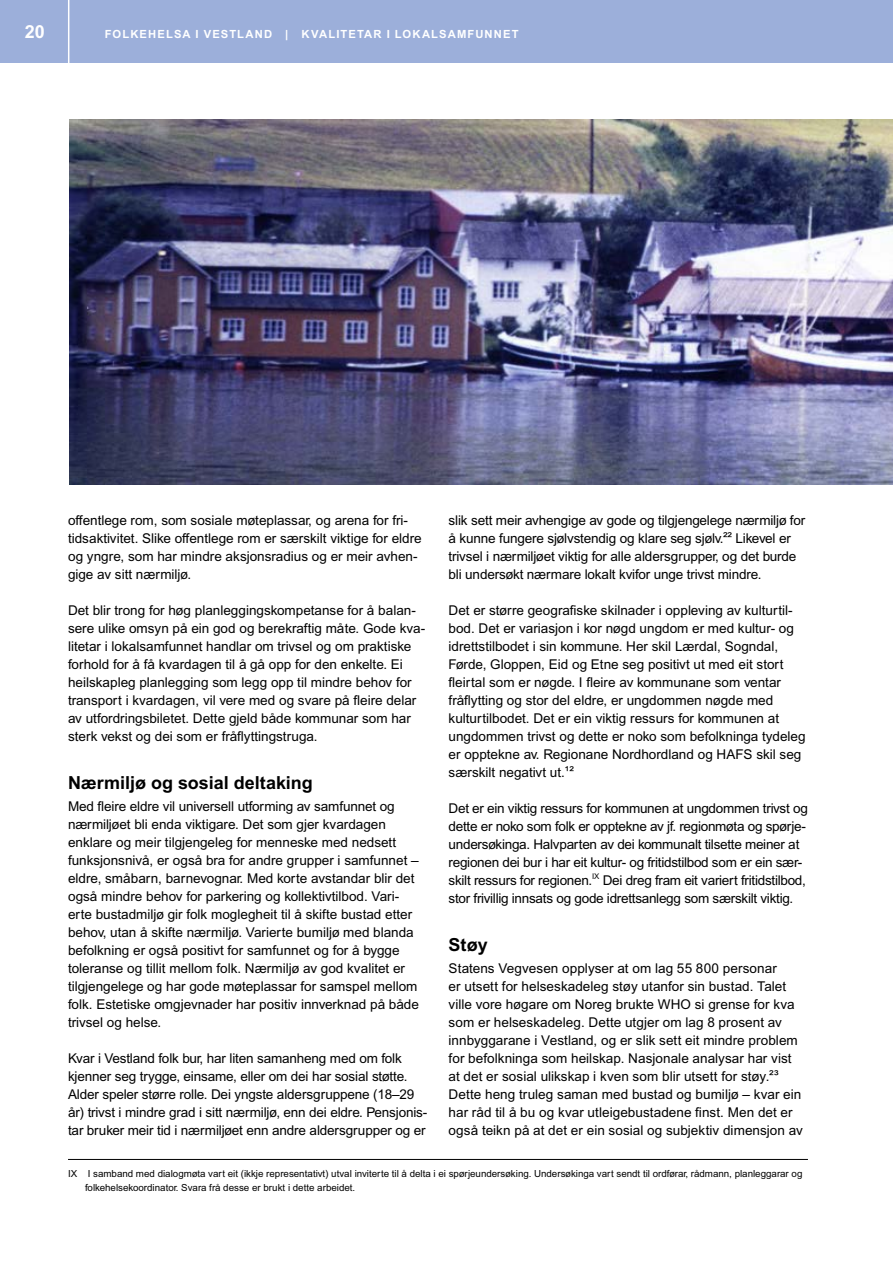
<style>
.page{position:relative;width:893px;height:1263px;background:#fff}
.page>*{position:absolute;margin:0;border:0;box-sizing:border-box;transform-origin:0 0}
.Mt{font:700 18px "Arial MT Pro";color:#000}
.t1{font:700 18px "Arial MT Pro";color:#fff}
.Brød{font:13.5px/18px "Arial MT Pro";color:#000}
.Brød-2{font:13.5px/18px "Arial MT Pro";letter-spacing:-.02em;color:#000}
.t2{font:700 11.25px "Arial MT Pro";letter-spacing:.1em;color:#fff}
.Fotnoter{font:9.75px/13.5px "Arial MT Pro";color:#000}
</style>
<div class="page">
<div style="left:0;top:0;width:893px;height:63px;background:#9cafda"></div>
<svg style="left:68px;top:0;width:1px;height:63px"></svg>
<hr style="left:68px;top:1159px;width:740px;height:1px;background:#000">
<img style="left:69px;top:119px;width:824px;height:366px">
<h1 class="t1" style="left:25px;top:21px;width:22px">20</h1>
<p class="t2" style="left:105px;top:27px;width:209px">FOLKEHELSA I VESTLAND | KVALITETAR</p>
<p class="t2" style="left:387px;top:27px;width:18px">I LOKALSAMFUNNET</p>
<p class="Brød" style="left:68px;top:512px;width:355px">offentlege rom, som sosiale møteplassar, og arena for fri&shy;tidsaktivitet. Slike offentlege rom er særskilt viktige for eldre og yngre, som har mindre aksjonsradius og er meir avhen&shy;gige av sitt nærmiljø.</p>
<p class="Brød" style="left:68px;top:602px;width:359px">Det blir trong for høg planleggingskompetanse for å balan&shy;sere ulike omsyn på ein god og berekraftig måte. Gode kva&shy;litetar i lokalsamfunnet handlar om trivsel og om praktiske forhold for å få kvardagen til å gå opp for den enkelte. Ei heilskapleg planlegging som legg opp til mindre behov for transport i kvardagen, vil vere med og svare på fleire delar av utfordringsbiletet. Dette gjeld både kommunar som har sterk vekst og dei som er fråflyttingstruga.</p>
<p class="Mt" style="left:68px;top:772px;width:246px">NÆRMILJØ OG SOSIAL DELTAKING</p>
<p class="Brød" style="left:68px;top:798px;width:352px">Med fleire eldre vil universell utforming av samfunnet og nærmiljøet bli enda viktigare. Det som gjer kvardagen enklare og meir tilgjengeleg for menneske med nedsett funksjonsnivå, er også bra for andre grupper i samfunnet – eldre, småbarn, barnevognar. Med korte avstandar blir det også mindre behov for parkering og kollektivtilbod. Vari&shy;erte bustadmiljø gir folk moglegheit til å skifte bustad etter behov, utan å skifte nærmiljø. Varierte bumiljø med blanda befolkning er også positivt for samfunnet og for å bygge toleranse og tillit mellom folk. Nærmiljø av god kvalitet er tilgjengelege og har gode møteplassar for samspel mellom folk. Estetiske omgjevnader har positiv innverknad på både trivsel og helse.</p>
<p class="Brød" style="left:68px;top:1050px;width:361px">Kvar i Vestland folk bur, har liten samanheng med om folk kjenner seg trygge, einsame, eller om dei har sosial støtte.<br>Alder speler større rolle. Dei yngste aldersgruppene (18–29 år) trivst i mindre grad i sitt nærmiljø, enn dei eldre. Pensjonis&shy;tar bruker meir tid i nærmiljøet enn andre aldersgrupper og er</p>
<p class="Fotnoter" style="left:85px;top:1167px;width:719px;text-indent:-17px">IX I samband med dialogmøta vart eit (ikkje representativt) utval inviterte til å delta i ei spørjeundersøking. Undersøkinga vart sendt til ordførar, rådmann, planleggarar og folkehelsekoordinator. Svara frå desse er brukt i dette arbeidet.</p>
<p class="Brød" style="left:449px;top:512px;width:358px">slik sett meir avhengige av gode og tilgjengelege nærmiljø for å kunne fungere sjølvstendig og klare seg sjølv.22 Likevel er trivsel i nærmiljøet viktig for alle aldersgrupper, og det burde bli undersøkt nærmare lokalt kvifor unge trivst mindre.</p>
<p class="Brød" style="left:449px;top:602px;width:358px">Det er større geografiske skilnader i oppleving av kulturtil&shy;bod. Det er variasjon i kor nøgd ungdom er med kultur- og idrettstilbodet i sin kommune. Her skil Lærdal, Sogndal, Førde, Gloppen, Eid og Etne seg positivt ut med eit stort fleirtal som er nøgde. I fleire av kommunane som ventar fråflytting og stor del eldre, er ungdommen nøgde med kulturtilbodet. Det er ein viktig ressurs for kommunen at ungdommen trivst og dette er noko som befolkninga tydeleg er opptekne av. Regionane Nordhordland og HAFS skil seg særskilt negativt ut.12</p>
<p class="Brød-2" style="left:449px;top:800px;width:361px">Det er ein viktig ressurs for kommunen at ungdommen trivst og dette er noko som folk er opptekne av jf. regionmøta og spørje&shy;undersøkinga. Halvparten av dei kommunalt tilsette meiner at regionen dei bur i har eit kultur- og fritidstilbod som er ein sær&shy;skilt ressurs for regionen.<sup>IX</sup> Dei dreg fram eit variert fritidstilbod, stor frivillig innsats og gode idrettsanlegg som særskilt viktig.</p>
<p class="Mt" style="left:449px;top:934px;width:41px">STØY</p>
<p class="Brød" style="left:449px;top:960px;width:356px">Statens Vegvesen opplyser at om lag 55 800 personar<br>er utsett for helseskadeleg støy utanfor sin bustad. Talet ville vore høgare om Noreg brukte WHO si grense for kva som er helseskadeleg. Dette utgjer om lag 8 prosent av innbyggarane i Vestland, og er slik sett eit mindre problem for befolkninga som heilskap. Nasjonale analysar har vist at det er sosial ulikskap i kven som blir utsett for støy.23<br>Dette heng truleg saman med bustad og bumiljø – kvar ein har råd til å bu og kvar utleigebustadene finst. Men det er også teikn på at det er ein sosial og subjektiv dimensjon av</p>
</div>
